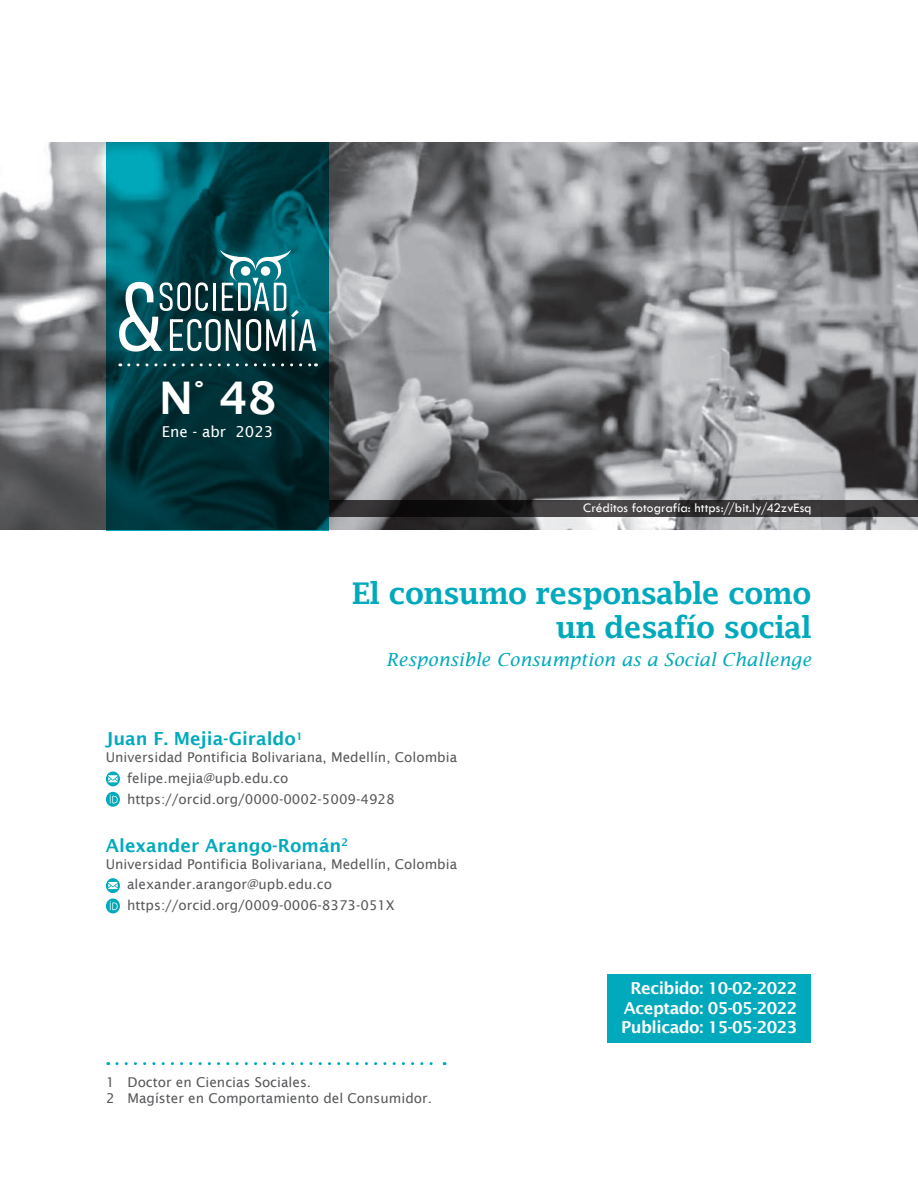
<style>
.page{position:relative;width:918px;height:1191px;background:#fff}
.page>*{position:absolute;margin:0;border:0;box-sizing:border-box;transform-origin:0 0}
.t1{font:600 45px "Lucida Sans";color:#fff}
.t2{font:600 30px "Lucida Fax";letter-spacing:-.03em;color:#00aabc}
.t3{font:600 18px "Lucida Sans";color:#00aabc}
.t4{font:italic 18px "Lucida Fax";color:#00aabc}
.t5{font:600 16.5px "Lucida Sans";letter-spacing:-.03em;color:#fff}
.t6{font:15px "Lucida Sans";color:#fff}
.referencias{font:13.5px "Lucida Sans";color:#57585a}
.texto-tablas{font:13.5px "Tw Cen";letter-spacing:.005em;color:#fff}
</style>
<div class="page">
<img style="left:0;top:142px;width:918px;height:387px">
<div style="left:608px;top:974px;width:203px;height:69px;background:#00aabc"></div>
<svg style="left:106px;top:771px;width:14px;height:15px"></svg>
<svg style="left:117px;top:1062px;width:328px;height:3px"></svg>
<svg style="left:106px;top:142px;width:223px;height:389px;background:#004048"></svg>
<svg style="left:119px;top:249px;width:197px;height:102px"></svg>
<svg style="left:129px;top:363px;width:188px;height:3px"></svg>
<svg style="left:329px;top:500px;width:589px;height:16px;background:#302e2f"></svg>
<svg style="left:106px;top:792px;width:14px;height:14px"></svg>
<svg style="left:106px;top:878px;width:14px;height:35px"></svg>
<p class="t1" style="left:159px;top:372px;width:119px">N° 48</p>
<p class="t6" style="left:162px;top:423px;width:113px">Ene - abr 2023</p>
<p class="texto-tablas" style="left:583px;top:499px;width:230px">Créditos fotografía: https://bit.ly/42zvEsq</p>
<p class="t2" style="left:352px;top:576px;width:461px">El consumo responsable como</p>
<p class="t2" style="left:556px;top:610px;width:257px">un desafío social</p>
<p class="t4" style="left:386px;top:649px;width:427px">Responsible Consumption as a Social Challenge</p>
<p class="t3" style="left:106px;top:729px;width:198px">Juan F. Mejia-Giraldo<sup>1</sup></p>
<p class="referencias" style="left:106px;top:749px;width:353px">Universidad Pontificia Bolivariana, Medellín, Colombia</p>
<p class="referencias" style="left:127px;top:770px;width:163px">felipe.mejia@upb.edu.co</p>
<p class="referencias" style="left:127px;top:791px;width:269px">https://orcid.org/0000-0002-5009-4928</p>
<p class="t3" style="left:106px;top:835px;width:244px">Alexander Arango-Román<sup>2</sup></p>
<p class="referencias" style="left:106px;top:856px;width:353px">Universidad Pontificia Bolivariana, Medellín, Colombia</p>
<p class="referencias" style="left:127px;top:877px;width:206px">alexander.arangor@upb.edu.co</p>
<p class="referencias" style="left:127px;top:897px;width:269px">https://orcid.org/0009-0006-8373-051X</p>
<p class="referencias" style="left:106px;top:1074px;width:206px">1 Doctor en Ciencias Sociales.</p>
<p class="referencias" style="left:106px;top:1090px;width:327px">2 Magíster en Comportamiento del Consumidor.</p>
<p class="t5" style="left:630px;top:978px;width:169px">Recibido: 10-02-2022</p>
<p class="t5" style="left:624px;top:998px;width:175px">Aceptado: 05-05-2022</p>
<p class="t5" style="left:621px;top:1017px;width:178px">Publicado: 15-05-2023</p>
</div>
